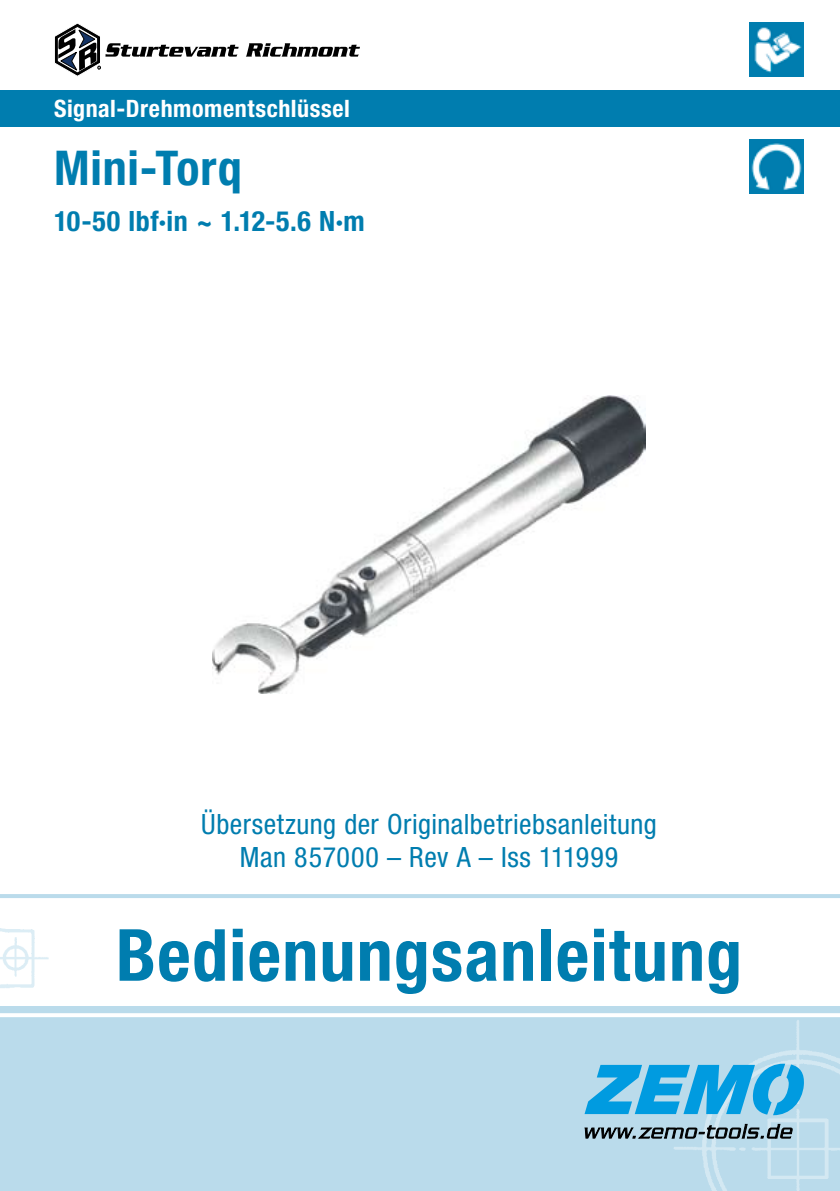
<style>
.page{position:relative;width:840px;height:1191px;background:#fff}
.page>*{position:absolute;margin:0;border:0;box-sizing:border-box;transform-origin:0 0}
.t1{font:700 condensed 72px "Helvetica Neue LT";letter-spacing:.015em;color:#007daf}
.t2{font:700 condensed 48px "Helvetica Neue LT";letter-spacing:.015em;color:#007daf}
.t3{font:condensed 28px/33.6px "Helvetica Neue LT";letter-spacing:.02em;color:#007daf;text-align:center}
.t4{font:700 condensed 28px "Helvetica Neue LT";letter-spacing:.02em;color:#007daf}
.t5{font:700 condensed 24px "Helvetica Neue LT";letter-spacing:.025em;color:#fff}
</style>
<div class="page">
<div style="left:0;top:90px;width:839px;height:36px;background:#007daf"></div>
<div style="left:0;top:1006px;width:839px;height:185px;background:#badbeb"></div>
<img style="left:658px;top:1017px;width:181px;height:174px">
<svg style="left:53px;top:1013px;width:786px;height:4px;fill:#fff"></svg>
<hr style="left:0;top:894px;width:839px;height:4px;background:#badbeb">
<img style="left:0;top:928px;width:53px;height:89px">
<svg style="left:584px;top:1063px;width:219px;height:75px"></svg>
<img style="left:213px;top:396px;width:432px;height:297px">
<img style="left:749px;top:139px;width:54px;height:54px">
<img style="left:749px;top:23px;width:54px;height:54px">
<svg style="left:246px;top:43px;width:114px;height:14px"></svg>
<svg style="left:54px;top:23px;width:184px;height:54px"></svg>
<p class="t5" style="left:54px;top:94px;width:297px">Signal-Drehmomentschlüssel</p>
<h2 class="t2" style="left:54px;top:139px;width:189px">Mini-Torq</h2>
<p class="t4" style="left:54px;top:204px;width:312px">10-50 lbf·in ~ 1.12-5.6 N·m</p>
<p class="t3" style="left:201px;top:806px;width:457px">Übersetzung der Originalbetriebsanleitung<br>Man 857000 – Rev A – Iss 111999</p>
<h1 class="t1" style="left:116px;top:911px;width:627px">Bedienungsanleitung</h1>
</div>
